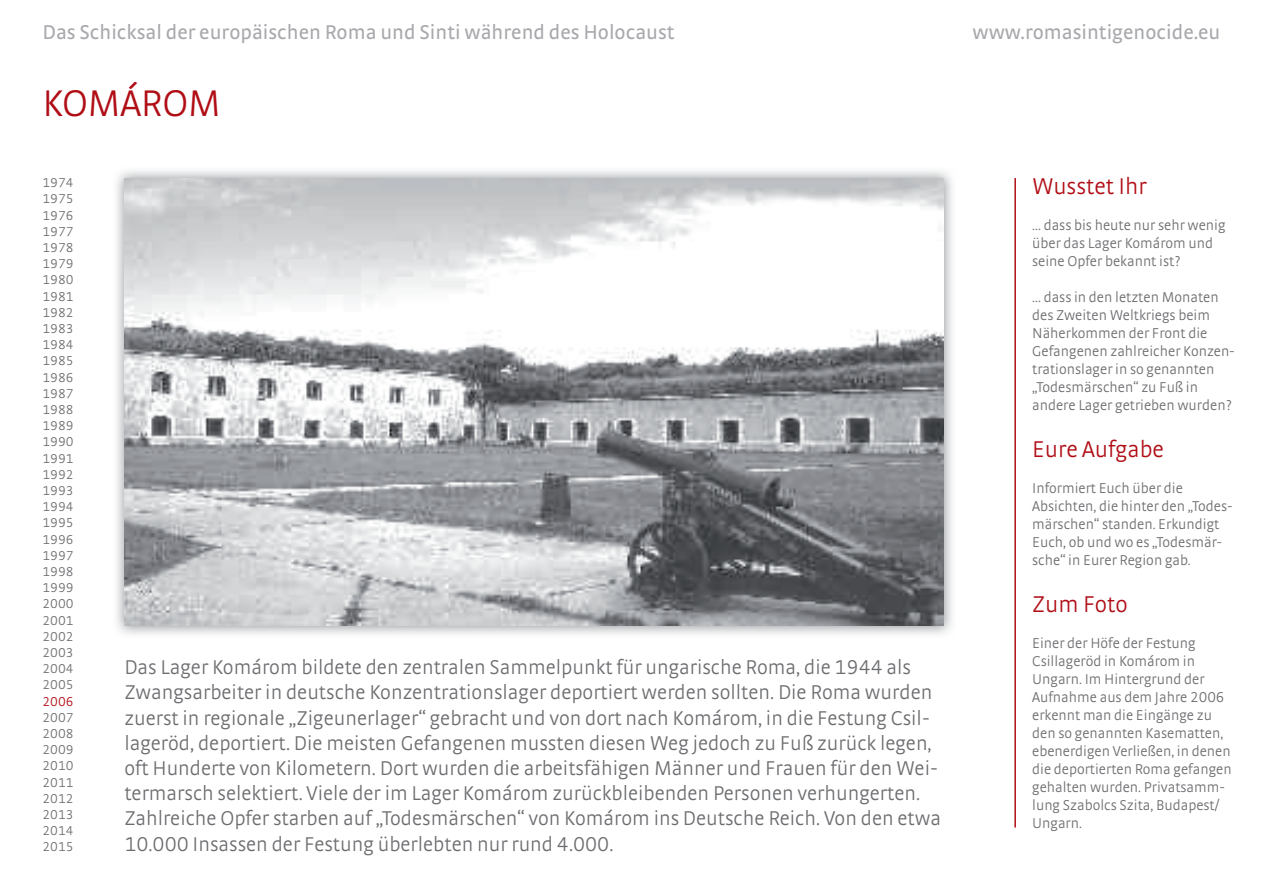
<style>
.page{position:relative;width:1263px;height:893px;background:#fff}
.page>*{position:absolute;margin:0;border:0;box-sizing:border-box;transform-origin:0 0}
.t1{font:300 39px "Strada TF";color:#b00d15}
.t2{font:300 24px "Strada TF";color:#b00d15}
.t3{font:300 21px/25.2px "Strada TF";color:#6c6d70}
.t4{font:21px "Strada TF";color:#a8a9ad}
.t5{font:300 15px/18px "Strada TF";color:#6c6d70}
.t6{font:300 13.5px/16.2px "Strada TF";color:#6c6d70;text-align:justify}
.t7{font:300 13.5px "Strada TF";color:#b00d15}
</style>
<div class="page">
<img style="left:124px;top:178px;width:820px;height:448px">
<hr style="left:1014px;top:178px;width:2px;height:649px;background:#b00d15">
<h3 class="t4" style="left:43px;top:20px;width:634px">Das Schicksal der europäischen Roma und Sinti während des Holocaust</h3>
<h3 class="t4" style="left:972px;top:20px;width:249px">www.romasintigenocide.eu</h3>
<h1 class="t1" style="left:43px;top:81px;width:180px">KOMÁROM</h1>
<p class="t6" style="left:43px;top:175px;width:33px">1974<br>1975<br>1976<br>1977<br>1978<br>1979<br>1980<br>1981<br>1982<br>1983<br>1984<br>1985<br>1986<br>1987<br>1988<br>1989<br>1990<br>1991<br>1992<br>1993<br>1994<br>1995<br>1996<br>1997<br>1998<br>1999<br>2000<br>2001<br>2002<br>2003<br>2004<br>2005</p>
<p class="t7" style="left:43px;top:694px;width:33px">2006</p>
<p class="t6" style="left:43px;top:709px;width:33px">2007<br>2008<br>2009<br>2010<br>2011<br>2012<br>2013<br>2014<br>2015</p>
<p class="t3" style="left:124px;top:654px;width:818px">Das Lager Komárom bildete den zentralen Sammelpunkt für ungarische Roma, die 1944 als Zwangsarbeiter in deutsche Konzentrationslager deportiert werden sollten. Die Roma wurden zuerst in regionale „Zigeunerlager“ gebracht und von dort nach Komárom, in die Festung Csil&shy;lageröd, deportiert. Die meisten Gefangenen mussten diesen Weg jedoch zu Fuß zurück legen, oft Hunderte von Kilometern. Dort wurden die arbeitsfähigen Männer und Frauen für den Wei&shy;termarsch selektiert. Viele der im Lager Komárom zurückbleibenden Personen verhungerten.<br>Zahlreiche Opfer starben auf „Todesmärschen“ von Komárom ins Deutsche Reich. Von den etwa 10.000 Insassen der Festung überlebten nur rund 4.000.</p>
<h2 class="t2" style="left:1032px;top:173px;width:116px">Wusstet Ihr</h2>
<p class="t5" style="left:1032px;top:216px;width:195px">... dass bis heute nur sehr wenig über das Lager Komárom und seine Opfer bekannt ist?</p>
<p class="t5" style="left:1032px;top:288px;width:204px">... dass in den letzten Monaten des Zweiten Weltkriegs beim<br>Näherkommen der Front die<br>Gefangenen zahlreicher Konzen&shy;trationslager in so genannten „Todesmärschen“ zu Fuß in andere Lager getrieben wurden?</p>
<h2 class="t2" style="left:1032px;top:435px;width:133px">Eure Aufgabe</h2>
<p class="t5" style="left:1032px;top:479px;width:202px">Informiert Euch über die<br>Absichten, die hinter den „Todes&shy;märschen“ standen. Erkundigt<br>Euch, ob und wo es „Todesmär&shy;sche“ in Eurer Region gab.</p>
<h2 class="t2" style="left:1032px;top:590px;width:97px">Zum Foto</h2>
<p class="t5" style="left:1032px;top:633px;width:201px">Einer der Höfe der Festung<br>Csillageröd in Komárom in<br>Ungarn. Im Hintergrund der<br>Aufnahme aus dem Jahre 2006 erkennt man die Eingänge zu den so genannten Kasematten, ebenerdigen Verließen, in denen die deportierten Roma gefangen gehalten wurden. Privatsamm&shy;lung Szabolcs Szita, Budapest/<br>Ungarn.</p>
</div>
